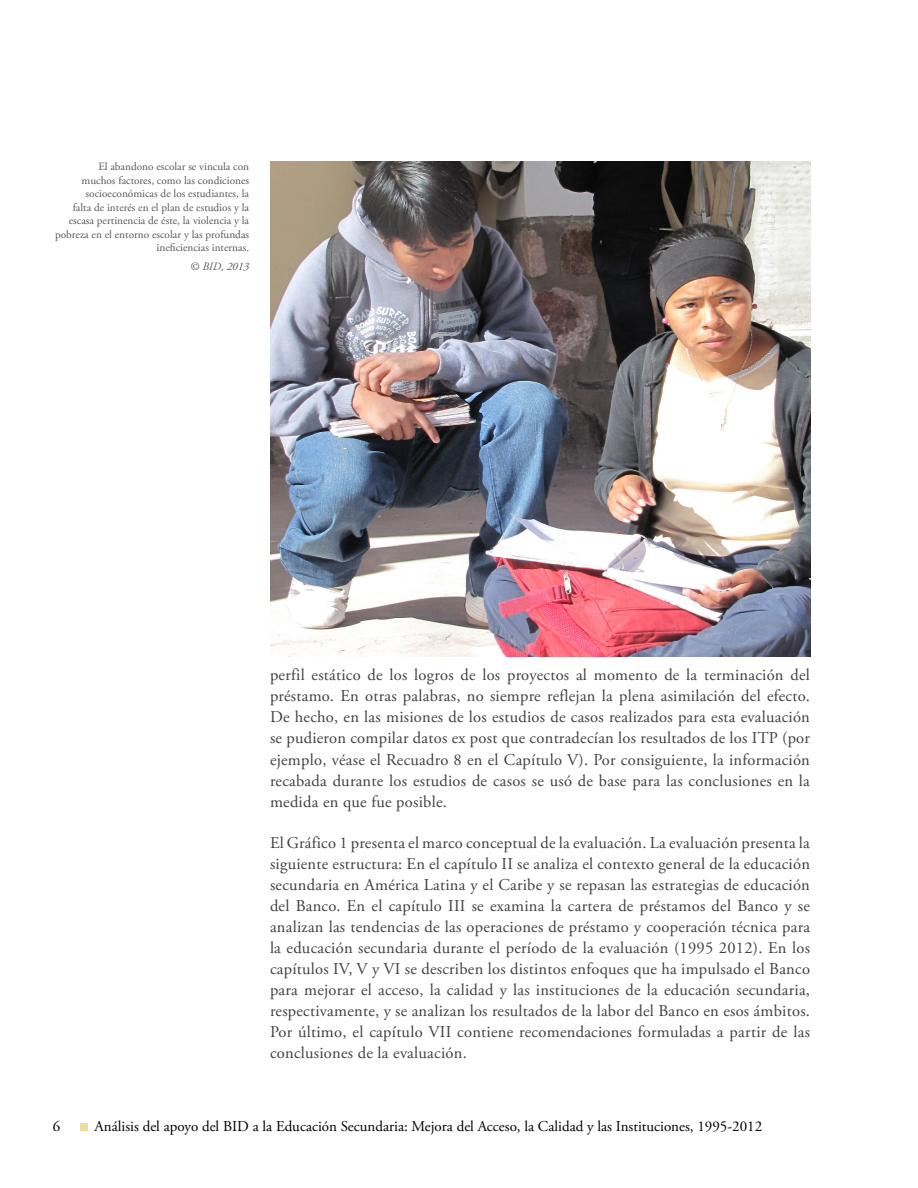
<style>
.page{position:relative;width:918px;height:1188px;background:#fff}
.page>*{position:absolute;margin:0;border:0;box-sizing:border-box;transform-origin:0 0}
.t1{font:16.5px/21px "Adobe Garamond Pro";letter-spacing:.015em;color:#414042;text-align:justify}
.t2{font:15px "Adobe Garamond Pro";color:#000}
.t3{font:11.25px/13.5px "Adobe Garamond Pro";color:#58595b;text-align:right}
.t4{font:italic 11.25px "Adobe Garamond Pro";color:#58595b}
.s1{font-style:normal}
</style>
<div class="page">
<div style="left:80px;top:1124px;width:8px;height:7px;background:#f1dd9d"></div>
<img style="left:270px;top:162px;width:540px;height:494px">
<p class="t3" style="left:55px;top:160px;width:196px">El abandono escolar se vincula con<br>muchos factores, como las condiciones socioeconómicas de los estudiantes, la<br>falta de interés en el plan de estudios y la escasa pertinencia de éste, la violencia y la pobreza en el entorno escolar y las profundas ineficiencias internas.</p>
<p class="t4" style="left:191px;top:260px;width:60px"><span class="s1">©</span> BID, 2013</p>
<p class="t1" style="left:270px;top:665px;width:542px">perfil estático de los logros de los proyectos al momento de la terminación del préstamo. En otras palabras, no siempre reflejan la plena asimilación del efecto.<br>De hecho, en las misiones de los estudios de casos realizados para esta evaluación se pudieron compilar datos ex post que contradecían los resultados de los ITP (por ejemplo, véase el Recuadro 8 en el Capítulo V). Por consiguiente, la información recabada durante los estudios de casos se usó de base para las conclusiones en la medida en que fue posible.</p>
<p class="t1" style="left:270px;top:833px;width:542px">El Gráfico 1 presenta el marco conceptual de la evaluación. La evaluación presenta la siguiente estructura: En el capítulo II se analiza el contexto general de la educación secundaria en América Latina y el Caribe y se repasan las estrategias de educación del Banco. En el capítulo III se examina la cartera de préstamos del Banco y se analizan las tendencias de las operaciones de préstamo y cooperación técnica para la educación secundaria durante el período de la evaluación (1995 2012). En los capítulos IV, V y VI se describen los distintos enfoques que ha impulsado el Banco para mejorar el acceso, la calidad y las instituciones de la educación secundaria, respectivamente, y se analizan los resultados de la labor del Banco en esos ámbitos.<br>Por último, el capítulo VII contiene recomendaciones formuladas a partir de las conclusiones de la evaluación.</p>
<p class="t2" style="left:53px;top:1118px;width:9px">6</p>
<p class="t2" style="left:95px;top:1118px;width:669px">Análisis del apoyo del BID a la Educación Secundaria: Mejora del Acceso, la Calidad y las Instituciones, 1995-2012</p>
</div>
